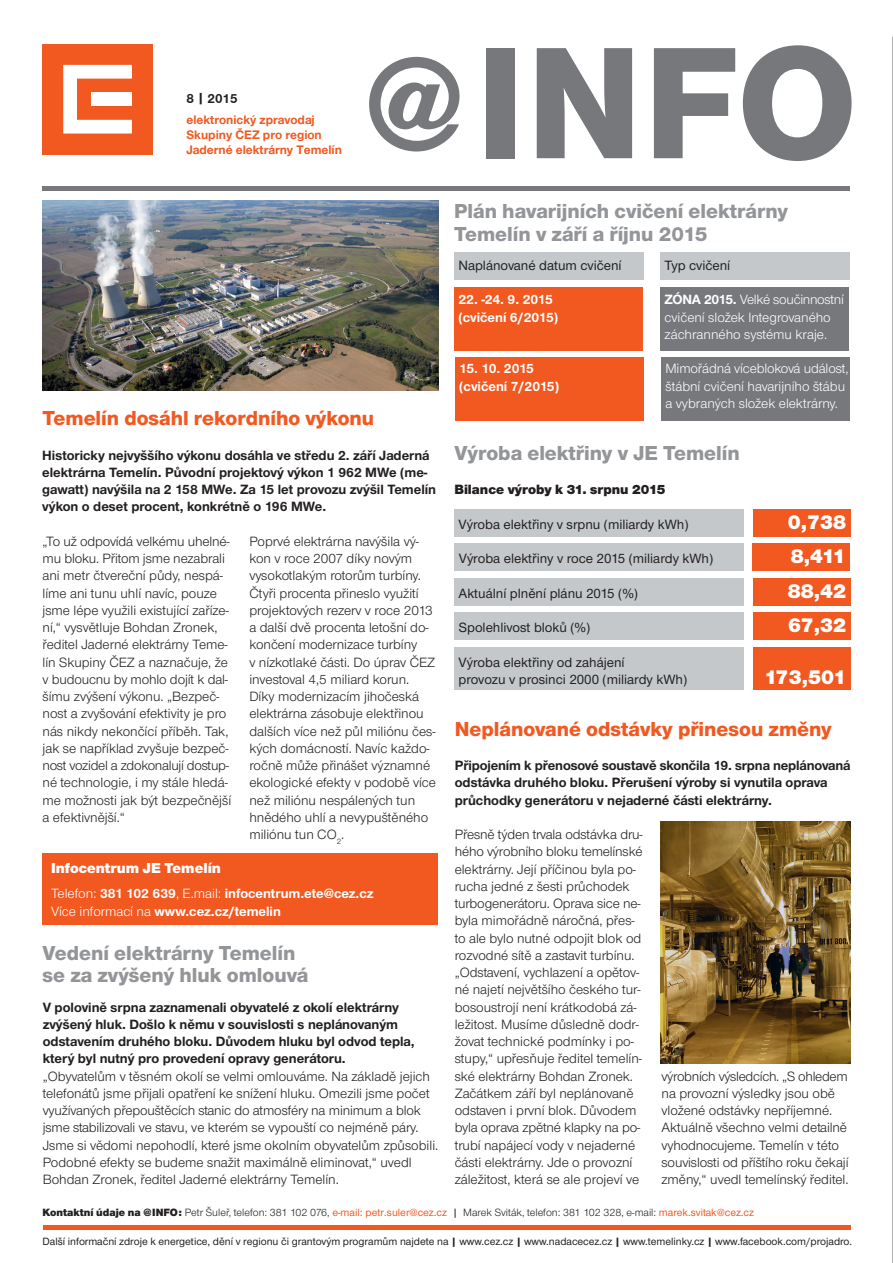
<style>
.page{position:relative;width:893px;height:1263px;background:#fff}
.page>*{position:absolute;margin:0;border:0;box-sizing:border-box;transform-origin:0 0}
.t1{font:800 165px "Nimbus CEZCE";color:#76787b}
.titulek_16{font:800 21px/22.5px "Nimbus CEZOT";color:#939598}
.titulek_16-2{font:800 21px "Nimbus CEZOT";color:#f15921}
._00_text{font:900 21px "Nimbus CEZOT";color:#fff}
.ramecek_text{font:900 15px "Nimbus CEZOT";color:#fff}
._00_text-2{font:13.95px/17.2px "Nimbus CEZOT";color:#231f20}
._00_text-3{font:700 13.95px/17.2px "Nimbus CEZOT";color:#231f20}
._00_text-4{font:500 13.95px "Nimbus CEZOT";color:#231f20}
._00_text-5{font:13.95px/17.2px "Nimbus CEZOT";color:#fff}
.ramecek_text-2{font:700 13.95px "Nimbus CEZOT";color:#fff}
._00_text-6{font:700 13.95px "Nimbus CEZOT";color:#fff}
._00_text-7{font:900 13.95px "Nimbus CEZOT";color:#231f20}
.t2{font:700 13.5px "Nimbus CEZ";color:#231f20}
.t3{font:700 12.75px/15.3px "Nimbus CEZ";color:#f15921}
.tiráž{font:500 10.95px "Nimbus CEZOT";letter-spacing:-.005em;color:#231f20}
.tiráž-2{font:10.95px "Nimbus CEZOT";color:#231f20}
.s1{font-size:135px}
.s2{font-weight:700}
.s3{font-weight:400}
.s4{font-weight:900}
.s5{font-weight:500;color:#f15921}
.s6{font-family:"Nimbus CEZ";font-weight:500}
.s7{font-family:"Nimbus CEZ";font-weight:700}
</style>
<div class="page">
<hr style="left:892px;top:37px;width:1px;height:1226px;background:#636366">
<div style="left:42px;top:44px;width:111px;height:110px;background:#f15921"></div>
<svg style="left:63px;top:65px;width:69px;height:69px"></svg>
<div style="left:91px;top:92px;width:40px;height:14px;background:#fff"></div>
<hr style="left:43px;top:187px;width:807px;height:4px;background:#76787b">
<div style="left:454px;top:509px;width:289px;height:27px;background:#c4c8cb"></div>
<div style="left:454px;top:578px;width:289px;height:27px;background:#c4c8cb"></div>
<div style="left:454px;top:612px;width:290px;height:28px;background:#c4c8cb"></div>
<div style="left:454px;top:647px;width:289px;height:42px;background:#c4c8cb"></div>
<div style="left:753px;top:509px;width:97px;height:27px;background:#f15921"></div>
<div style="left:753px;top:578px;width:97px;height:27px;background:#f15921"></div>
<div style="left:753px;top:612px;width:97px;height:28px;background:#f15921"></div>
<div style="left:753px;top:647px;width:97px;height:42px;background:#f15921"></div>
<hr style="left:43px;top:1225px;width:807px;height:4px;background:#f15921">
<div style="left:454px;top:543px;width:290px;height:28px;background:#c4c8cb"></div>
<div style="left:752px;top:543px;width:98px;height:28px;background:#f15921"></div>
<img style="left:43px;top:201px;width:395px;height:190px">
<div style="left:454px;top:252px;width:189px;height:28px;background:#c4c8cb"></div>
<div style="left:660px;top:252px;width:190px;height:28px;background:#c4c8cb"></div>
<div style="left:454px;top:287px;width:189px;height:64px;background:#f15921"></div>
<div style="left:660px;top:287px;width:189px;height:64px;background:#76787b"></div>
<div style="left:455px;top:357px;width:188px;height:64px;background:#f15921"></div>
<div style="left:661px;top:357px;width:189px;height:64px;background:#76787b"></div>
<div style="left:43px;top:853px;width:395px;height:72px;background:#f15921"></div>
<img style="left:661px;top:821px;width:189px;height:242px">
<p class="t2" style="left:186px;top:90px;width:53px">8 | 2015</p>
<p class="t3" style="left:186px;top:112px;width:157px">elektronický zpravodaj<br>Skupiny ČEZ pro region<br>Jaderné elektrárny Temelín</p>
<p class="t1" style="left:365px;top:8px;width:494px"><span class="s1">@</span>INFO</p>
<p class="titulek_16" style="left:454px;top:200px;width:335px">Plán havarijních cvičení elektrárny<br>Temelín v září a říjnu 2015</p>
<p class="_00_text-4" style="left:458px;top:257px;width:165px">Naplánované datum cvičení</p>
<p class="_00_text-4" style="left:665px;top:257px;width:67px">Typ cvičení</p>
<p class="_00_text-6" style="left:458px;top:291px;width:96px">22. -24. 9. 2015</p>
<p class="_00_text-6" style="left:458px;top:309px;width:101px">(cvičení 6/2015)</p>
<p class="_00_text-5" style="left:665px;top:291px;width:181px"><span class="s2">ZÓNA 2015.</span> Velké součinnostní cvičení složek Integrovaného záchranného systému kraje.</p>
<p class="titulek_16-2" style="left:43px;top:406px;width:333px">Temelín dosáhl rekordního výkonu</p>
<p class="_00_text-3" style="left:42px;top:446px;width:395px">Historicky nejvyššího výkonu dosáhla ve středu 2. září Jaderná elektrárna Temelín. Původní projektový výkon 1 962 MWe (me&shy;gawatt) navýšila na 2 158 MWe. Za 15 let provozu zvýšil Temelín výkon o deset procent, konkrétně o 196 MWe.</p>
<p class="_00_text-2" style="left:43px;top:533px;width:189px">„To už odpovídá velkému uhelné&shy;mu bloku. Přitom jsme nezabrali ani metr čtvereční půdy, nespá&shy;líme ani tunu uhlí navíc, pouze jsme lépe využili existující zaříze&shy;ní,“ vysvětluje Bohdan Zronek,</p>
<p class="_00_text-2" style="left:43px;top:636px;width:190px">ředitel Jaderné elektrárny Teme&shy;lín Skupiny ČEZ a naznačuje, že v budoucnu by mohlo dojít k dal&shy;šímu zvýšení výkonu. „Bezpeč&shy;nost a zvyšování efektivity je pro nás nikdy nekončící příběh. Tak, jak se například zvyšuje bezpeč&shy;nost vozidel a zdokonalují dostup&shy;né technologie, i my stále hledá&shy;me možnosti jak být bezpečnější a efektivnější.“</p>
<p class="_00_text-2" style="left:249px;top:533px;width:171px">Poprvé elektrárna navýšila vý&shy;kon v roce 2007 díky novým</p>
<p class="_00_text-2" style="left:249px;top:567px;width:185px">vysokotlakým rotorům turbíny.<br>Čtyři procenta přineslo využití projektových rezerv v roce 2013 a další dvě procenta letošní do&shy;končení modernizace turbíny</p>
<p class="_00_text-2" style="left:249px;top:653px;width:187px">v nízkotlaké části. Do úprav ČEZ investoval 4,5 miliard korun.</p>
<p class="_00_text-2" style="left:249px;top:688px;width:188px">Díky modernizacím jihočeská elektrárna zásobuje elektřinou dalších více než půl miliónu čes&shy;kých domácností. Navíc každo&shy;ročně může přinášet významné ekologické efekty v podobě více než miliónu nespálených tun hnědého uhlí a nevypuštěného miliónu tun CO<sub>2</sub>.</p>
<p class="ramecek_text" style="left:51px;top:859px;width:171px">Infocentrum JE Temelín</p>
<p class="ramecek_text-2" style="left:51px;top:885px;width:324px"><span class="s3">Telefon:</span> 381 102 639<span class="s3">, E.mail:</span> infocentrum.ete@cez.cz</p>
<p class="ramecek_text-2" style="left:51px;top:903px;width:231px"><span class="s3">Více informací na</span> www.cez.cz/temelin</p>
<p class="titulek_16" style="left:43px;top:942px;width:267px">Vedení elektrárny Temelín se za zvýšený hluk omlouvá</p>
<p class="_00_text-3" style="left:43px;top:998px;width:373px">V polovině srpna zaznamenali obyvatelé z okolí elektrárny zvýšený hluk. Došlo k němu v souvislosti s neplánovaným odstavením druhého bloku. Důvodem hluku byl odvod tepla, který byl nutný pro provedení opravy generátoru.</p>
<p class="_00_text-2" style="left:43px;top:1067px;width:397px">„Obyvatelům v těsném okolí se velmi omlouváme. Na základě jejich telefonátů jsme přijali opatření ke snížení hluku. Omezili jsme počet využívaných přepouštěcích stanic do atmosféry na minimum a blok jsme stabilizovali ve stavu, ve kterém se vypouští co nejméně páry.<br>Jsme si vědomi nepohodlí, které jsme okolním obyvatelům způsobili.<br>Podobné efekty se budeme snažit maximálně eliminovat,“ uvedl Bohdan Zronek, ředitel Jaderné elektrárny Temelín.</p>
<p class="_00_text-6" style="left:459px;top:360px;width:76px">15. 10. 2015</p>
<p class="_00_text-6" style="left:459px;top:378px;width:101px">(cvičení 7/2015)</p>
<p class="_00_text-5" style="left:665px;top:360px;width:184px">Mimořádná vícebloková událost, štábní cvičení havarijního štábu a vybraných složek elektrárny.</p>
<p class="titulek_16" style="left:454px;top:441px;width:287px">Výroba elektřiny v JE Temelín</p>
<p class="_00_text-7" style="left:454px;top:481px;width:213px">Bilance výroby k 31. srpnu 2015</p>
<p class="_00_text-4" style="left:458px;top:516px;width:231px">Výroba elektřiny v srpnu (miliardy kWh)</p>
<p class="_00_text" style="left:788px;top:509px;width:60px">0,738</p>
<p class="_00_text-4" style="left:459px;top:550px;width:256px">Výroba elektřiny v roce 2015 (miliardy kWh)</p>
<p class="_00_text" style="left:791px;top:544px;width:56px">8,411</p>
<p class="_00_text-4" style="left:458px;top:585px;width:181px">Aktuální plnění plánu 2015 (%)</p>
<p class="_00_text-4" style="left:459px;top:619px;width:133px">Spolehlivost bloků (%)</p>
<p class="_00_text-4" style="left:458px;top:654px;width:168px">Výroba elektřiny od zahájení</p>
<p class="_00_text-4" style="left:458px;top:671px;width:230px">provozu v prosinci 2000 (miliardy kWh)</p>
<p class="_00_text" style="left:788px;top:578px;width:60px">88,42</p>
<p class="_00_text" style="left:788px;top:613px;width:60px">67,32</p>
<p class="_00_text" style="left:764px;top:665px;width:84px">173,501</p>
<p class="titulek_16-2" style="left:455px;top:716px;width:378px">Neplánované odstávky přinesou změny</p>
<p class="_00_text-3" style="left:455px;top:757px;width:397px">Připojením k přenosové soustavě skončila 19. srpna neplánovaná odstávka druhého bloku. Přerušení výroby si vynutila oprava průchodky generátoru v nejaderné části elektrárny.</p>
<p class="_00_text-2" style="left:455px;top:826px;width:190px">Přesně týden trvala odstávka dru&shy;hého výrobního bloku temelínské elektrárny. Její příčinou byla po&shy;rucha jedné z šesti průchodek turbogenerátoru. Oprava sice ne&shy;byla mimořádně náročná, přes-</p>
<p class="_00_text-2" style="left:455px;top:929px;width:189px">to ale bylo nutné odpojit blok od rozvodné sítě a zastavit turbínu. „Odstavení, vychlazení a opětov&shy;né najetí největšího českého tur&shy;bosoustrojí není krátkodobá zá&shy;ležitost. Musíme důsledně dodr&shy;žovat technické podmínky i po&shy;stupy,“ upřesňuje ředitel temelín&shy;ské elektrárny Bohdan Zronek.</p>
<p class="_00_text-2" style="left:455px;top:1085px;width:187px">Začátkem září byl neplánovaně odstaven i první blok. Důvodem byla oprava zpětné klapky na po&shy;trubí napájecí vody v nejaderné části elektrárny. Jde o provozní záležitost, která se ale projeví ve</p>
<p class="_00_text-2" style="left:661px;top:1067px;width:189px">výrobních výsledcích. „S ohledem na provozní výsledky jsou obě vložené odstávky nepříjemné.<br>Aktuálně všechno velmi detailně vyhodnocujeme. Temelín v této souvislosti od příštího roku čekají změny,“ uvedl temelínský ředitel.</p>
<p class="tiráž-2" style="left:43px;top:1206px;width:713px"><span class="s4">Kontaktní údaje na @INFO:</span> Petr Šuleř, telefon: 381 102 076, <span class="s5">e-mail: petr.suler@cez.cz</span> <span class="s6">|</span> Marek Sviták, telefon: 381 102 328, e-mail: <span class="s5">marek.svitak@cez.cz</span></p>
<p class="tiráž" style="left:43px;top:1235px;width:811px">Další informační zdroje k energetice, dění v regionu či grantovým programům najdete na <span class="s7">|</span> www.cez.cz <span class="s7">|</span> www.nadacecez.cz <span class="s7">|</span> www.temelinky.cz <span class="s7">|</span> www.facebook.com/projadro.</p>
</div>
